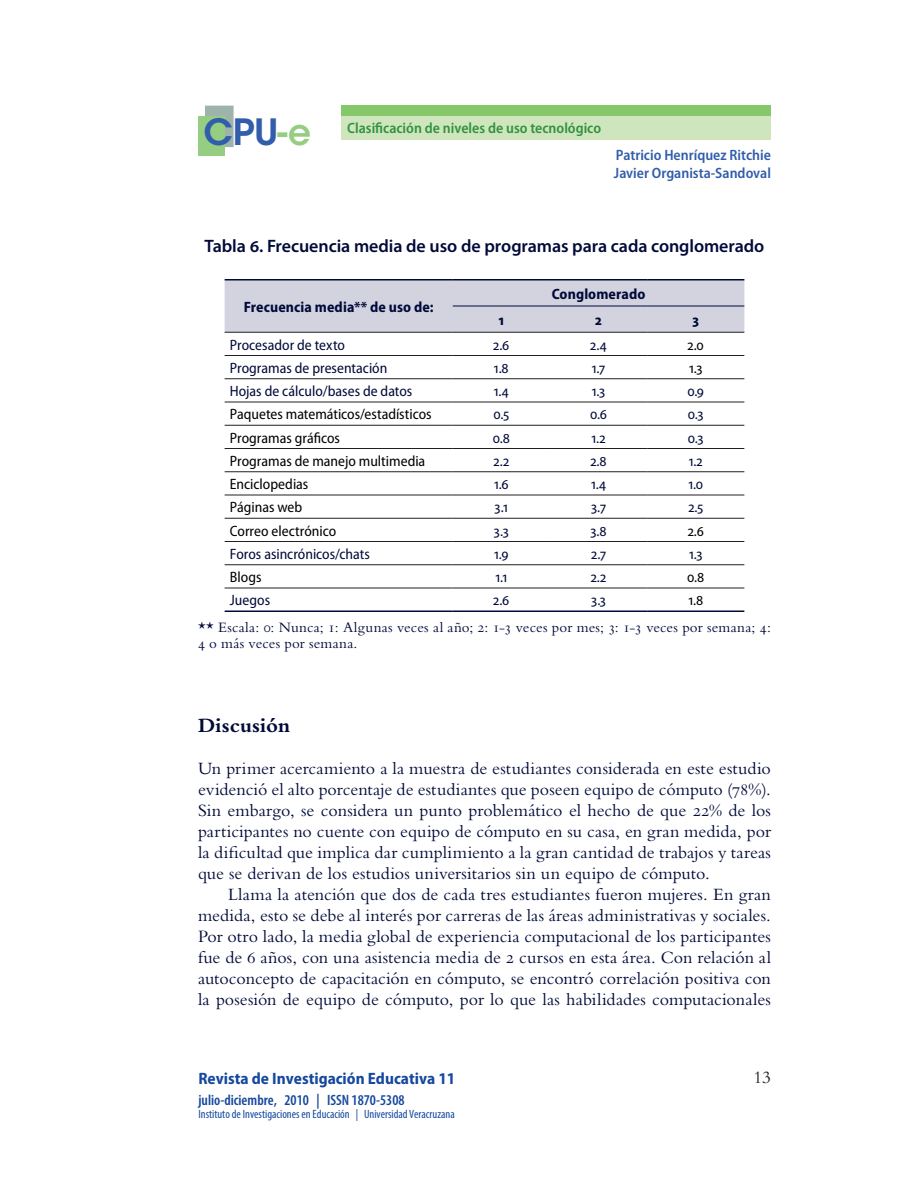
<style>
.page{position:relative;width:918px;height:1188px;background:#fff}
.page>*{position:absolute;margin:0;border:0;box-sizing:border-box;transform-origin:0 0}
.t1{font:600 36px "ITC Avant Garde Std";color:#325dab}
.t2{font:700 21px "Bembo Std";letter-spacing:.005em;color:#000a39}
.t3{font:18px/21px "Bembo Std";letter-spacing:.005em;color:#000a39;text-align:justify}
.t4{font:600 18px "Myriad Pro";letter-spacing:-.005em;color:#000a39}
.t5{font:18px "Bembo Std";color:#231f20}
.t6{font:700 semi-condensed 16.5px "Myriad Pro";color:#15489e}
.t7{font:semi-condensed 15px "Myriad Pro";color:#000a39}
.t8{font:semi-condensed 15px "Myriad Pro";color:#000001}
.t9{font:15px/16.5px "Bembo Std";letter-spacing:.015em;color:#000a39}
.t10{font:600 semi-condensed 15px/18px "Myriad Pro";color:#325dab}
.t11{font:700 semi-condensed 15px "Myriad Pro";letter-spacing:.005em;color:#000a39}
.t12{font:600 semi-condensed 15px "Myriad Pro";color:#31923c}
.t13{font:600 condensed 15px "Myriad Pro";color:#15489e}
.t14{font:condensed 12px "Myriad Pro";color:#15489e}
.s1{color:#95cd83}
</style>
<div class="page">
<div style="left:205px;top:106px;width:29px;height:41px;background:#9eb4ab;border:2px solid #9eb4ab"></div>
<div style="left:198px;top:116px;width:27px;height:40px;background:#95cd83"></div>
<div style="left:341px;top:116px;width:430px;height:23px;background:#cee5be"></div>
<div style="left:341px;top:106px;width:430px;height:10px;background:#86c769"></div>
<div style="left:225px;top:280px;width:519px;height:52px;background:#d2d3df"></div>
<hr style="left:453px;top:306px;width:97px;height:1px;background:#000a39">
<hr style="left:550px;top:306px;width:97px;height:1px;background:#000a39">
<hr style="left:647px;top:306px;width:97px;height:1px;background:#000a39">
<hr style="left:225px;top:355px;width:228px;height:1px;background:#231f20">
<hr style="left:453px;top:355px;width:97px;height:1px;background:#231f20">
<hr style="left:550px;top:355px;width:97px;height:1px;background:#231f20">
<hr style="left:647px;top:355px;width:97px;height:1px;background:#231f20">
<hr style="left:225px;top:378px;width:228px;height:1px;background:#231f20">
<hr style="left:453px;top:378px;width:97px;height:1px;background:#231f20">
<hr style="left:550px;top:378px;width:97px;height:1px;background:#231f20">
<hr style="left:647px;top:378px;width:97px;height:1px;background:#231f20">
<hr style="left:225px;top:402px;width:228px;height:1px;background:#231f20">
<hr style="left:453px;top:402px;width:97px;height:1px;background:#231f20">
<hr style="left:550px;top:402px;width:97px;height:1px;background:#231f20">
<hr style="left:647px;top:402px;width:97px;height:1px;background:#231f20">
<hr style="left:225px;top:425px;width:228px;height:1px;background:#231f20">
<hr style="left:453px;top:425px;width:97px;height:1px;background:#231f20">
<hr style="left:550px;top:425px;width:97px;height:1px;background:#231f20">
<hr style="left:647px;top:425px;width:97px;height:1px;background:#231f20">
<hr style="left:225px;top:448px;width:228px;height:1px;background:#231f20">
<hr style="left:453px;top:448px;width:97px;height:1px;background:#231f20">
<hr style="left:550px;top:448px;width:97px;height:1px;background:#231f20">
<hr style="left:647px;top:448px;width:97px;height:1px;background:#231f20">
<hr style="left:225px;top:471px;width:228px;height:1px;background:#231f20">
<hr style="left:453px;top:471px;width:97px;height:1px;background:#231f20">
<hr style="left:550px;top:471px;width:97px;height:1px;background:#231f20">
<hr style="left:647px;top:471px;width:97px;height:1px;background:#231f20">
<hr style="left:225px;top:495px;width:228px;height:1px;background:#231f20">
<hr style="left:453px;top:495px;width:97px;height:1px;background:#231f20">
<hr style="left:550px;top:495px;width:97px;height:1px;background:#231f20">
<hr style="left:647px;top:495px;width:97px;height:1px;background:#231f20">
<hr style="left:225px;top:518px;width:228px;height:1px;background:#231f20">
<hr style="left:453px;top:518px;width:97px;height:1px;background:#231f20">
<hr style="left:550px;top:518px;width:97px;height:1px;background:#231f20">
<hr style="left:647px;top:518px;width:97px;height:1px;background:#231f20">
<hr style="left:225px;top:541px;width:228px;height:1px;background:#231f20">
<hr style="left:453px;top:541px;width:97px;height:1px;background:#231f20">
<hr style="left:550px;top:541px;width:97px;height:1px;background:#231f20">
<hr style="left:647px;top:541px;width:97px;height:1px;background:#231f20">
<hr style="left:225px;top:564px;width:228px;height:1px;background:#231f20">
<hr style="left:453px;top:564px;width:97px;height:1px;background:#231f20">
<hr style="left:550px;top:564px;width:97px;height:1px;background:#231f20">
<hr style="left:647px;top:564px;width:97px;height:1px;background:#231f20">
<hr style="left:225px;top:279px;width:228px;height:1px;background:#000a39">
<hr style="left:453px;top:279px;width:97px;height:1px;background:#000a39">
<hr style="left:550px;top:279px;width:97px;height:1px;background:#000a39">
<hr style="left:647px;top:279px;width:97px;height:1px;background:#000a39">
<hr style="left:225px;top:610px;width:228px;height:2px;background:#000a39">
<hr style="left:453px;top:610px;width:97px;height:2px;background:#000a39">
<hr style="left:550px;top:610px;width:97px;height:2px;background:#000a39">
<hr style="left:647px;top:610px;width:97px;height:2px;background:#000a39">
<hr style="left:225px;top:332px;width:228px;height:1px;background:#231f20">
<hr style="left:453px;top:332px;width:97px;height:1px;background:#231f20">
<hr style="left:550px;top:332px;width:97px;height:1px;background:#231f20">
<hr style="left:647px;top:332px;width:97px;height:1px;background:#231f20">
<hr style="left:225px;top:588px;width:228px;height:1px;background:#231f20">
<hr style="left:453px;top:588px;width:97px;height:1px;background:#231f20">
<hr style="left:550px;top:588px;width:97px;height:1px;background:#231f20">
<hr style="left:647px;top:588px;width:97px;height:1px;background:#231f20">
<h1 class="t1" style="left:203px;top:109px;width:109px">CPU<span class="s1">-e</span></h1>
<p class="t12" style="left:347px;top:120px;width:255px">Clasificación de niveles de uso tecnológico</p>
<p class="t10" style="left:614px;top:146px;width:159px">Patricio Henríquez Ritchie<br>Javier Organista-Sandoval</p>
<p class="t4" style="left:205px;top:235px;width:561px">Tabla 6. Frecuencia media de uso de programas para cada conglomerado</p>
<p class="t11" style="left:244px;top:298px;width:191px">Frecuencia media** de uso de:</p>
<p class="t11" style="left:552px;top:285px;width:95px">Conglomerado</p>
<p class="t11" style="left:498px;top:311px;width:7px">1</p>
<p class="t11" style="left:595px;top:311px;width:8px">2</p>
<p class="t11" style="left:692px;top:311px;width:8px">3</p>
<p class="t7" style="left:230px;top:336px;width:117px">Procesador de texto</p>
<p class="t7" style="left:493px;top:336px;width:18px">2.6</p>
<p class="t7" style="left:590px;top:336px;width:18px">2.4</p>
<p class="t8" style="left:688px;top:336px;width:18px">2.0</p>
<p class="t7" style="left:230px;top:360px;width:159px">Programas de presentación</p>
<p class="t7" style="left:494px;top:360px;width:16px">1.8</p>
<p class="t7" style="left:592px;top:360px;width:15px">1.7</p>
<p class="t8" style="left:689px;top:360px;width:15px">1.3</p>
<p class="t7" style="left:230px;top:383px;width:184px">Hojas de cálculo/bases de datos</p>
<p class="t7" style="left:494px;top:383px;width:17px">1.4</p>
<p class="t7" style="left:592px;top:383px;width:15px">1.3</p>
<p class="t7" style="left:687px;top:383px;width:18px">0.9</p>
<p class="t8" style="left:230px;top:406px;width:203px">Paquetes matemáticos/estadísticos</p>
<p class="t7" style="left:494px;top:406px;width:17px">0.5</p>
<p class="t7" style="left:590px;top:406px;width:19px">0.6</p>
<p class="t7" style="left:688px;top:406px;width:17px">0.3</p>
<p class="t8" style="left:230px;top:429px;width:112px">Programas gráficos</p>
<p class="t7" style="left:493px;top:429px;width:19px">0.8</p>
<p class="t7" style="left:591px;top:429px;width:16px">1.2</p>
<p class="t7" style="left:688px;top:429px;width:17px">0.3</p>
<p class="t8" style="left:230px;top:453px;width:197px">Programas de manejo multimedia</p>
<p class="t7" style="left:494px;top:453px;width:17px">2.2</p>
<p class="t7" style="left:590px;top:453px;width:18px">2.8</p>
<p class="t7" style="left:689px;top:453px;width:16px">1.2</p>
<p class="t8" style="left:230px;top:476px;width:80px">Enciclopedias</p>
<p class="t7" style="left:494px;top:476px;width:16px">1.6</p>
<p class="t7" style="left:591px;top:476px;width:17px">1.4</p>
<p class="t7" style="left:688px;top:476px;width:16px">1.0</p>
<p class="t8" style="left:230px;top:499px;width:74px">Páginas web</p>
<p class="t7" style="left:495px;top:499px;width:15px">3.1</p>
<p class="t7" style="left:591px;top:499px;width:16px">3.7</p>
<p class="t7" style="left:688px;top:499px;width:16px">2.5</p>
<p class="t8" style="left:230px;top:522px;width:108px">Correo electrónico</p>
<p class="t7" style="left:494px;top:522px;width:16px">3.3</p>
<p class="t7" style="left:590px;top:522px;width:18px">3.8</p>
<p class="t8" style="left:688px;top:522px;width:18px">2.6</p>
<p class="t7" style="left:230px;top:546px;width:142px">Foros asincrónicos/chats</p>
<p class="t7" style="left:494px;top:546px;width:16px">1.9</p>
<p class="t7" style="left:591px;top:546px;width:16px">2.7</p>
<p class="t7" style="left:689px;top:546px;width:15px">1.3</p>
<p class="t8" style="left:230px;top:569px;width:33px">Blogs</p>
<p class="t7" style="left:495px;top:569px;width:14px">1.1</p>
<p class="t7" style="left:591px;top:569px;width:17px">2.2</p>
<p class="t8" style="left:687px;top:569px;width:19px">0.8</p>
<p class="t7" style="left:230px;top:592px;width:42px">Juegos</p>
<p class="t7" style="left:493px;top:592px;width:18px">2.6</p>
<p class="t7" style="left:591px;top:592px;width:16px">3.3</p>
<p class="t8" style="left:688px;top:592px;width:16px">1.8</p>
<p class="t9" style="left:198px;top:618px;width:574px">** Escala: 0: Nunca; 1: Algunas veces al año; 2: 1-3 veces por mes; 3: 1-3 veces por semana; 4:<br>4 o más veces por semana.</p>
<p class="t2" style="left:198px;top:714px;width:94px">Discusión</p>
<p class="t3" style="left:198px;top:758px;width:575px">Un primer acercamiento a la muestra de estudiantes considerada en este estudio evidenció el alto porcentaje de estudiantes que poseen equipo de cómputo (78%).<br>Sin embargo, se considera un punto problemático el hecho de que 22% de los participantes no cuente con equipo de cómputo en su casa, en gran medida, por la dificultad que implica dar cumplimiento a la gran cantidad de trabajos y tareas que se derivan de los estudios universitarios sin un equipo de cómputo.</p>
<p class="t3" style="left:198px;top:884px;width:575px;text-indent:30px">Llama la atención que dos de cada tres estudiantes fueron mujeres. En gran medida, esto se debe al interés por carreras de las áreas administrativas y sociales.<br>Por otro lado, la media global de experiencia computacional de los participantes fue de 6 años, con una asistencia media de 2 cursos en esta área. Con relación al autoconcepto de capacitación en cómputo, se encontró correlación positiva con la posesión de equipo de cómputo, por lo que las habilidades computacionales</p>
<p class="t6" style="left:198px;top:1069px;width:259px">Revista de Investigación Educativa 11</p>
<p class="t13" style="left:198px;top:1091px;width:208px">julio-diciembre, 2010 | ISSN 1870-5308</p>
<p class="t14" style="left:198px;top:1106px;width:258px">Instituto de Investigaciones en Educación | Universidad Veracruzana</p>
<p class="t5" style="left:753px;top:1067px;width:19px">13</p>
</div>
